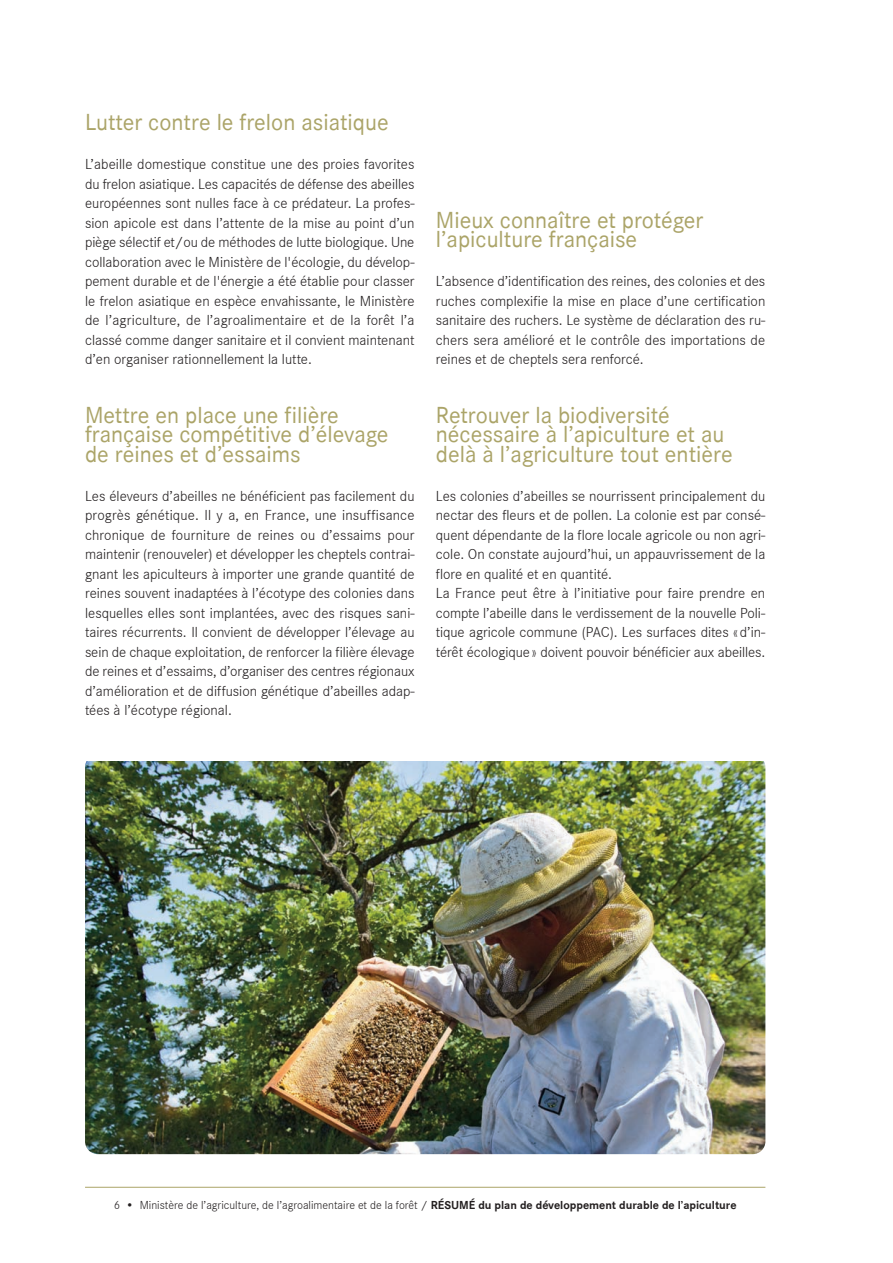
<style>
.page{position:relative;width:893px;height:1263px;background:#fff}
.page>*{position:absolute;margin:0;border:0;box-sizing:border-box;transform-origin:0 0}
.t1{font:24px/19.5px "Corporate S";color:#aba468}
.t2{font:300 15px/19.5px "Corporate S";color:#231f20;text-align:justify}
.t3{font:300 12px "Corporate S";color:#231f20}
.s1{font-weight:700}
</style>
<div class="page">
<hr style="left:85px;top:1187px;width:680px;height:1px;background:#aba468">
<img style="left:85px;top:761px;width:680px;height:393px">
<h1 class="t1" style="left:85px;top:112px;width:305px">Lutter contre le frelon asiatique</h1>
<p class="t2" style="left:85px;top:154px;width:331px">L’abeille domestique constitue une des proies favorites du frelon asiatique. Les capacités de défense des abeilles européennes sont nulles face à ce prédateur. La profes&shy;sion apicole est dans l’attente de la mise au point d’un piège sélectif et/ou de méthodes de lutte biologique. Une collaboration avec le Ministère de l'écologie, du dévelop&shy;pement durable et de l'énergie a été établie pour classer le frelon asiatique en espèce envahissante, le Ministère de l’agriculture, de l’agroalimentaire et de la forêt l’a classé comme danger sanitaire et il convient maintenant d’en organiser rationnellement la lutte.</p>
<h1 class="t1" style="left:85px;top:405px;width:305px">Mettre en place une filière française compétitive d’élevage de reines et d’essaims</h1>
<p class="t2" style="left:85px;top:486px;width:331px">Les éleveurs d’abeilles ne bénéficient pas facilement du progrès génétique. Il y a, en France, une insuffisance chronique de fourniture de reines ou d’essaims pour maintenir (renouveler) et développer les cheptels contrai&shy;gnant les apiculteurs à importer une grande quantité de reines souvent inadaptées à l’écotype des colonies dans lesquelles elles sont implantées, avec des risques sani&shy;taires récurrents. Il convient de développer l’élevage au sein de chaque exploitation, de renforcer la filière élevage de reines et d’essaims, d’organiser des centres régionaux d’amélioration et de diffusion génétique d’abeilles adap&shy;tées à l’écotype régional.</p>
<h1 class="t1" style="left:436px;top:210px;width:269px">Mieux connaître et protéger l’apiculture française</h1>
<p class="t2" style="left:436px;top:271px;width:331px">L’absence d’identification des reines, des colonies et des ruches complexifie la mise en place d’une certification sanitaire des ruchers. Le système de déclaration des ru&shy;chers sera amélioré et le contrôle des importations de reines et de cheptels sera renforcé.</p>
<h1 class="t1" style="left:436px;top:405px;width:298px">Retrouver la biodiversité nécessaire à l’apiculture et au delà à l’agriculture tout entière</h1>
<p class="t2" style="left:436px;top:486px;width:331px;text-align:left">Les colonies d’abeilles se nourrissent principalement du nectar des fleurs et de pollen. La colonie est par consé&shy;quent dépendante de la flore locale agricole ou non agri&shy;cole. On constate aujourd’hui, un appauvrissement de la flore en qualité et en quantité.<br>La France peut être à l’initiative pour faire prendre en compte l’abeille dans le verdissement de la nouvelle Poli&shy;tique agricole commune (PAC). Les surfaces dites «d’in&shy;térêt écologique » doivent pouvoir bénéficier aux abeilles.</p>
<p class="t3" style="left:114px;top:1198px;width:624px">6 • Ministère de l’agriculture, de l’agroalimentaire et de la forêt / <span class="s1">RÉSUMÉ du plan de développement durable de l’apiculture</span></p>
</div>
